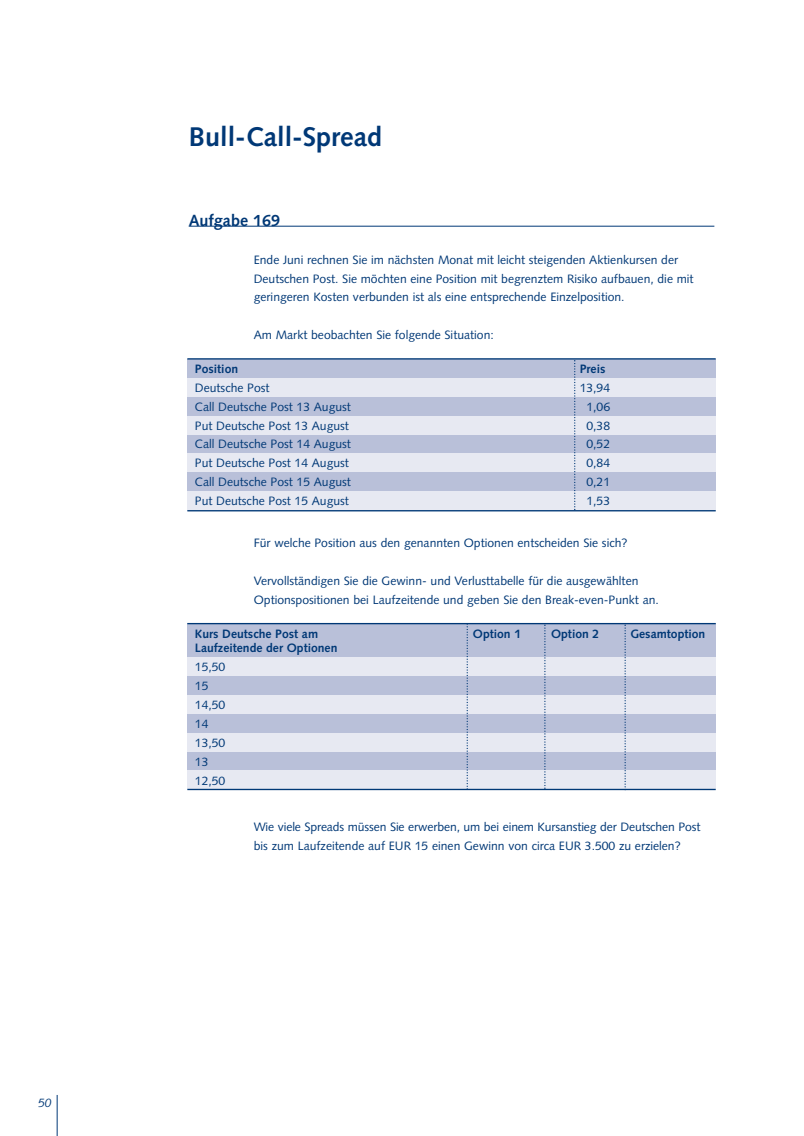
<style>
.page{position:relative;width:804px;height:1136px;background:#fff}
.page>*{position:absolute;margin:0;border:0;box-sizing:border-box;transform-origin:0 0}
.t1{font:700 27px "Syntax";color:#003876}
.t2{font:700 16.2px "Syntax";color:#003876}
.t3{font:12.15px/18.9px "Syntax";color:#003876}
.t4{font:700 12.15px "Syntax";color:#003876}
.t5{font:italic 12.15px "Syntax";color:#003876}
</style>
<div class="page">
<hr style="left:57px;top:1094px;width:1px;height:41px;background:#003876">
<hr style="left:189px;top:226px;width:525px;height:1px;background:#003876">
<div style="left:187px;top:359px;width:528px;height:151px;background:#b9c0d9"></div>
<div style="left:187px;top:378px;width:528px;height:19px;background:#e7e9f2"></div>
<div style="left:187px;top:415px;width:528px;height:19px;background:#e7e9f2"></div>
<div style="left:187px;top:453px;width:528px;height:19px;background:#e7e9f2"></div>
<div style="left:187px;top:491px;width:528px;height:19px;background:#e7e9f2"></div>
<hr style="left:187px;top:358px;width:528px;height:1px;background:#003876">
<hr style="left:187px;top:510px;width:528px;height:1px;background:#003876">
<svg style="left:574px;top:360px;width:1px;height:150px"></svg>
<div style="left:187px;top:623px;width:528px;height:166px;background:#b9c0d9"></div>
<div style="left:187px;top:657px;width:528px;height:19px;background:#e7e9f2"></div>
<div style="left:187px;top:695px;width:528px;height:18px;background:#e7e9f2"></div>
<div style="left:187px;top:732px;width:528px;height:19px;background:#e7e9f2"></div>
<div style="left:187px;top:770px;width:528px;height:19px;background:#e7e9f2"></div>
<hr style="left:187px;top:788px;width:528px;height:2px;background:#003876">
<hr style="left:187px;top:623px;width:528px;height:1px;background:#003876">
<svg style="left:544px;top:624px;width:1px;height:165px"></svg>
<svg style="left:624px;top:624px;width:1px;height:165px"></svg>
<svg style="left:466px;top:624px;width:2px;height:165px"></svg>
<p class="t5" style="left:38px;top:1097px;width:15px">50</p>
<h1 class="t1" style="left:189px;top:124px;width:195px">Bull-Call-Spread</h1>
<h2 class="t2" style="left:189px;top:213px;width:93px">Aufgabe 169</h2>
<p class="t3" style="left:254px;top:251px;width:441px">Ende Juni rechnen Sie im nächsten Monat mit leicht steigenden Aktienkursen der<br>Deutschen Post. Sie möchten eine Position mit begrenztem Risiko aufbauen, die mit geringeren Kosten verbunden ist als eine entsprechende Einzelposition.</p>
<p class="t3" style="left:254px;top:327px;width:241px">Am Markt beobachten Sie folgende Situation:</p>
<p class="t4" style="left:195px;top:363px;width:45px">Position</p>
<p class="t4" style="left:579px;top:363px;width:27px">Preis</p>
<p class="t3" style="left:195px;top:379px;width:76px">Deutsche Post</p>
<p class="t3" style="left:579px;top:379px;width:32px">13,94</p>
<p class="t3" style="left:195px;top:398px;width:157px">Call Deutsche Post 13 August</p>
<p class="t3" style="left:586px;top:398px;width:25px">1,06</p>
<p class="t3" style="left:195px;top:417px;width:155px">Put Deutsche Post 13 August</p>
<p class="t3" style="left:586px;top:417px;width:25px">0,38</p>
<p class="t3" style="left:195px;top:436px;width:157px">Call Deutsche Post 14 August</p>
<p class="t3" style="left:586px;top:436px;width:25px">0,52</p>
<p class="t3" style="left:195px;top:454px;width:155px">Put Deutsche Post 14 August</p>
<p class="t3" style="left:586px;top:454px;width:25px">0,84</p>
<p class="t3" style="left:195px;top:473px;width:157px">Call Deutsche Post 15 August</p>
<p class="t3" style="left:586px;top:473px;width:25px">0,21</p>
<p class="t3" style="left:195px;top:492px;width:155px">Put Deutsche Post 15 August</p>
<p class="t3" style="left:586px;top:492px;width:25px">1,53</p>
<p class="t3" style="left:254px;top:534px;width:375px">Für welche Position aus den genannten Optionen entscheiden Sie sich?</p>
<p class="t3" style="left:254px;top:572px;width:406px">Vervollständigen Sie die Gewinn- und Verlusttabelle für die ausgewählten<br>Optionspositionen bei Laufzeitende und geben Sie den Break-even-Punkt an.</p>
<p class="t4" style="left:195px;top:628px;width:125px">Kurs Deutsche Post am</p>
<p class="t4" style="left:473px;top:628px;width:50px">Option 1</p>
<p class="t4" style="left:551px;top:628px;width:50px">Option 2</p>
<p class="t4" style="left:630px;top:628px;width:76px">Gesamtoption</p>
<p class="t4" style="left:195px;top:642px;width:144px">Laufzeitende der Optionen</p>
<p class="t3" style="left:195px;top:658px;width:32px">15,50<br>15<br>14,50<br>14<br>13,50<br>13<br>12,50</p>
<p class="t3" style="left:254px;top:818px;width:448px">Wie viele Spreads müssen Sie erwerben, um bei einem Kursanstieg der Deutschen Post bis zum Laufzeitende auf EUR 15 einen Gewinn von circa EUR 3.500 zu erzielen?</p>
</div>
